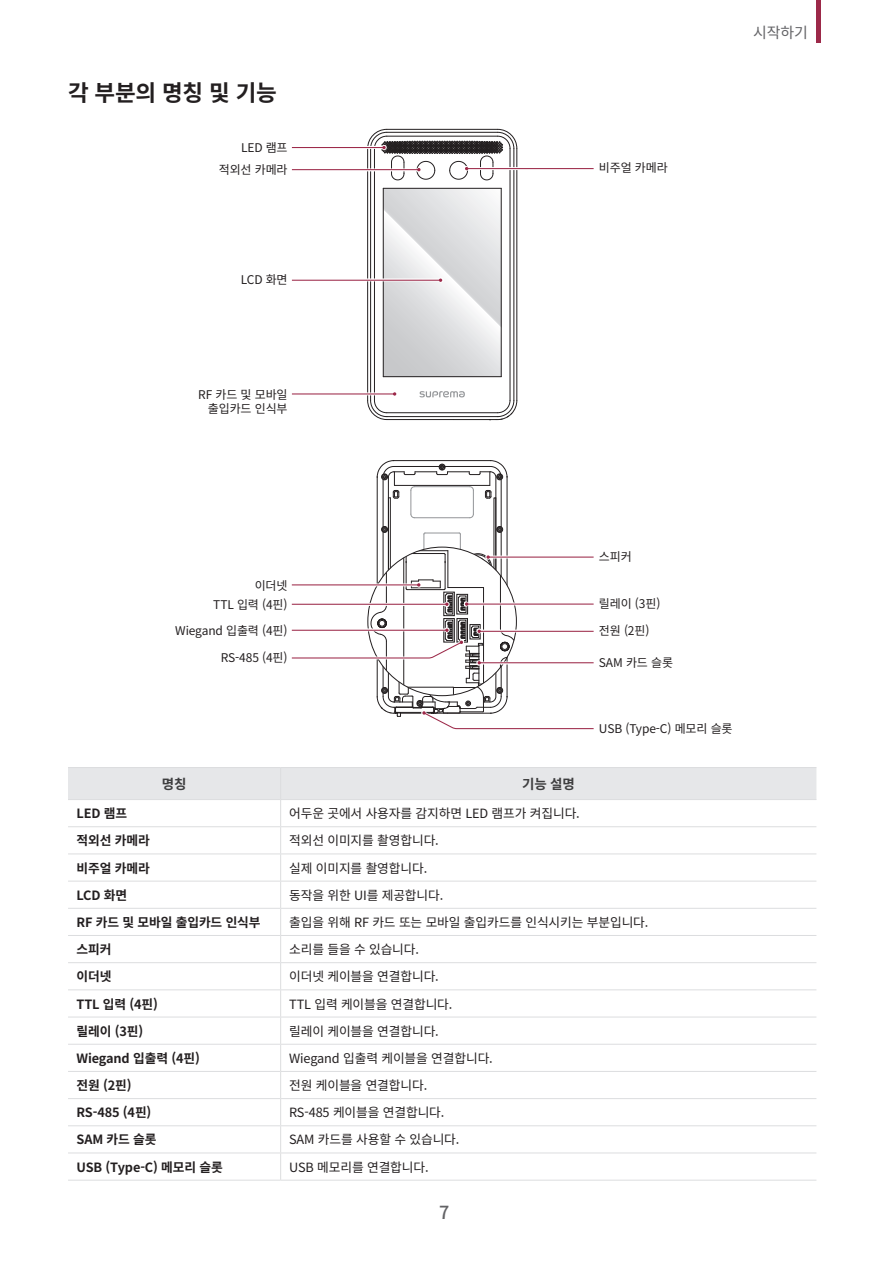
<style>
.page{position:relative;width:893px;height:1263px;background:#fff}
.page>*{position:absolute;margin:0;border:0;box-sizing:border-box;transform-origin:0 0}
.Heading1{font:700 22.5px "Noto Sans CJ Kkr";letter-spacing:-.01em;color:#231f20}
.t1{font:500 18px "Noto Sans CJ Kkr";color:#636366}
.t2{font:15px "Noto Sans CJ Kkr";color:#636366}
.Description-Center-Cell{font:700 13.5px "Noto Sans CJ Kkr";color:#3e3e3f}
.Description_1-Cell{font:12.75px "Noto Sans CJ Kkr";letter-spacing:-.01em;color:#231f20}
.Description_1-Cell-2{font:700 12.75px "Noto Sans CJ Kkr";letter-spacing:-.01em;color:#231f20}
.Img-Right{font:12px/14.4px "Noto Sans CJ Kkr";letter-spacing:-.01em;color:#231f20;text-align:right}
</style>
<div class="page">
<div style="left:816px;top:0;width:5px;height:43px;background:#9c2949"></div>
<hr style="left:387px;top:412px;width:111px;height:1px;background:#231f20">
<hr style="left:374px;top:148px;width:1px;height:252px;background:#231f20">
<hr style="left:501px;top:188px;width:1px;height:189px;background:#231f20">
<hr style="left:510px;top:148px;width:1px;height:252px;background:#231f20">
<hr style="left:387px;top:416px;width:110px;height:1px;background:#231f20">
<hr style="left:370px;top:148px;width:1px;height:252px;background:#231f20">
<hr style="left:514px;top:148px;width:1px;height:252px;background:#231f20">
<hr style="left:454px;top:419px;width:42px;height:1px;background:#231f20">
<hr style="left:387px;top:419px;width:67px;height:1px;background:#231f20">
<svg style="left:490px;top:399px;width:27px;height:22px"></svg>
<hr style="left:367px;top:148px;width:1px;height:252px;background:#231f20">
<hr style="left:516px;top:148px;width:1px;height:252px;background:#231f20">
<svg style="left:420px;top:391px;width:45px;height:6px"></svg>
<svg style="left:68px;top:767px;width:748px;height:413px"></svg>
<hr style="left:68px;top:1180px;width:213px;height:1px;background:#dcdddf">
<hr style="left:281px;top:1180px;width:535px;height:1px;background:#dcdddf">
<svg style="left:517px;top:166px;width:77px;height:5px"></svg>
<hr style="left:467px;top:168px;width:127px;height:1px;background:#9c2949">
<svg style="left:291px;top:169px;width:76px;height:2px"></svg>
<hr style="left:292px;top:169px;width:127px;height:1px;background:#9c2949">
<svg style="left:291px;top:277px;width:92px;height:6px"></svg>
<hr style="left:292px;top:280px;width:149px;height:1px;background:#9c2949">
<svg style="left:383px;top:188px;width:118px;height:189px"></svg>
<svg style="left:292px;top:391px;width:105px;height:4px"></svg>
<hr style="left:292px;top:393px;width:103px;height:1px;background:#9c2949">
<svg style="left:367px;top:392px;width:29px;height:28px"></svg>
<div style="left:291px;top:145px;width:96px;height:5px;background:#fbf7f8"></div>
<hr style="left:292px;top:147px;width:92px;height:1px;background:#9c2949">
<svg style="left:367px;top:129px;width:150px;height:51px"></svg>
<svg style="left:291px;top:460px;width:303px;height:270px"></svg>
<p class="Heading1" style="left:68px;top:80px;width:210px">각 부분의 명칭 및 기능</p>
<p class="Img-Right" style="left:241px;top:141px;width:48px">LED 램프</p>
<p class="Img-Right" style="left:219px;top:163px;width:70px">적외선 카메라</p>
<p class="Img-Right" style="left:241px;top:273px;width:48px">LCD 화면</p>
<p class="Img-Right" style="left:198px;top:388px;width:91px">RF 카드 및 모바일 출입카드 인식부</p>
<p class="Img-Right" style="left:599px;top:161px;width:70px">비주얼 카메라</p>
<p class="t2" style="left:753px;top:24px;width:56px">시작하기</p>
<p class="Img-Right" style="left:255px;top:579px;width:34px">이더넷</p>
<p class="Img-Right" style="left:213px;top:598px;width:76px">TTL 입력 (4핀)</p>
<p class="Img-Right" style="left:175px;top:624px;width:114px">Wiegand 입출력 (4핀)</p>
<p class="Img-Right" style="left:221px;top:651px;width:68px">RS-485 (4핀)</p>
<p class="Description-Center-Cell" style="left:162px;top:776px;width:26px">명칭</p>
<p class="Description-Center-Cell" style="left:522px;top:776px;width:54px">기능 설명</p>
<p class="Img-Right" style="left:599px;top:550px;width:34px">스피커</p>
<p class="Img-Right" style="left:599px;top:597px;width:63px">릴레이 (3핀)</p>
<p class="Img-Right" style="left:599px;top:624px;width:52px">전원 (2핀)</p>
<p class="Img-Right" style="left:599px;top:656px;width:76px">SAM 카드 슬롯</p>
<p class="Img-Right" style="left:599px;top:721px;width:135px">USB (Type-C) 메모리 슬롯</p>
<p class="Description_1-Cell-2" style="left:77px;top:806px;width:52px">LED 램프</p>
<p class="Description_1-Cell" style="left:289px;top:806px;width:292px">어두운 곳에서 사용자를 감지하면 LED 램프가 켜집니다.</p>
<p class="Description_1-Cell-2" style="left:77px;top:833px;width:75px">적외선 카메라</p>
<p class="Description_1-Cell" style="left:289px;top:833px;width:151px">적외선 이미지를 촬영합니다.</p>
<p class="Description_1-Cell-2" style="left:77px;top:861px;width:75px">비주얼 카메라</p>
<p class="Description_1-Cell" style="left:289px;top:861px;width:140px">실제 이미지를 촬영합니다.</p>
<p class="Description_1-Cell-2" style="left:77px;top:888px;width:52px">LCD 화면</p>
<p class="Description_1-Cell" style="left:289px;top:888px;width:156px">동작을 위한 UI를 제공합니다.</p>
<p class="Description_1-Cell-2" style="left:77px;top:915px;width:186px">RF 카드 및 모바일 출입카드 인식부</p>
<p class="Description_1-Cell" style="left:289px;top:915px;width:361px">출입을 위해 RF 카드 또는 모바일 출입카드를 인식시키는 부분입니다.</p>
<p class="Description_1-Cell-2" style="left:77px;top:942px;width:36px">스피커</p>
<p class="Description_1-Cell" style="left:289px;top:942px;width:131px">소리를 들을 수 있습니다.</p>
<p class="Description_1-Cell-2" style="left:77px;top:969px;width:36px">이더넷</p>
<p class="Description_1-Cell" style="left:289px;top:969px;width:151px">이더넷 케이블을 연결합니다.</p>
<p class="Description_1-Cell-2" style="left:77px;top:997px;width:83px">TTL 입력 (4핀)</p>
<p class="Description_1-Cell" style="left:289px;top:997px;width:165px">TTL 입력 케이블을 연결합니다.</p>
<p class="Description_1-Cell-2" style="left:77px;top:1024px;width:68px">릴레이 (3핀)</p>
<p class="Description_1-Cell" style="left:289px;top:1024px;width:151px">릴레이 케이블을 연결합니다.</p>
<p class="Description_1-Cell-2" style="left:77px;top:1051px;width:125px">Wiegand 입출력 (4핀)</p>
<p class="Description_1-Cell" style="left:289px;top:1051px;width:205px">Wiegand 입출력 케이블을 연결합니다.</p>
<p class="Description_1-Cell-2" style="left:77px;top:1078px;width:57px">전원 (2핀)</p>
<p class="Description_1-Cell" style="left:289px;top:1078px;width:140px">전원 케이블을 연결합니다.</p>
<p class="Description_1-Cell-2" style="left:77px;top:1105px;width:76px">RS-485 (4핀)</p>
<p class="Description_1-Cell" style="left:289px;top:1105px;width:157px">RS-485 케이블을 연결합니다.</p>
<p class="Description_1-Cell-2" style="left:77px;top:1132px;width:82px">SAM 카드 슬롯</p>
<p class="Description_1-Cell" style="left:289px;top:1132px;width:172px">SAM 카드를 사용할 수 있습니다.</p>
<p class="Description_1-Cell-2" style="left:77px;top:1160px;width:148px">USB (Type-C) 메모리 슬롯</p>
<p class="Description_1-Cell" style="left:289px;top:1160px;width:141px">USB 메모리를 연결합니다.</p>
<h2 class="t1" style="left:439px;top:1202px;width:12px">7</h2>
</div>
